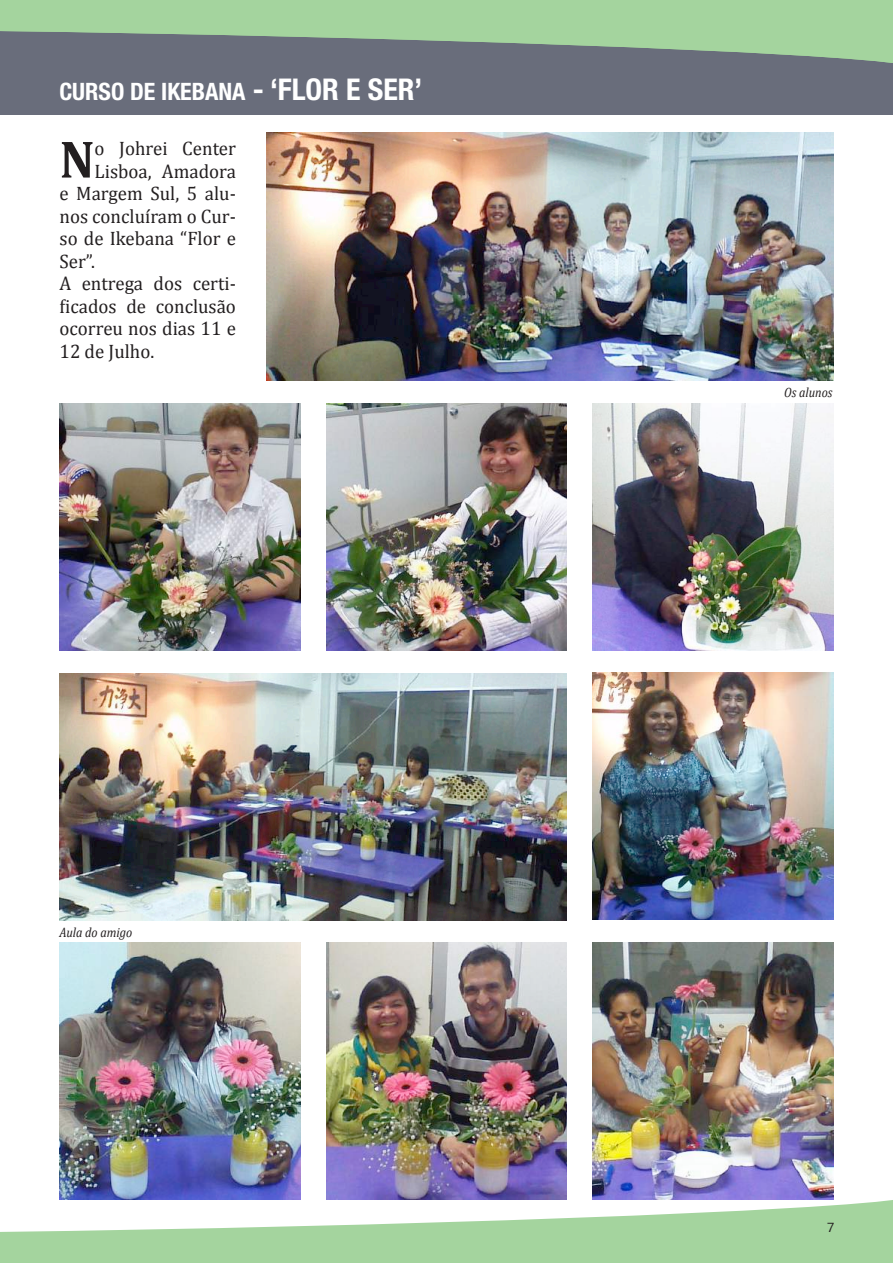
<style>
.page{position:relative;width:893px;height:1263px;background:#fff}
.page>*{position:absolute;margin:0;border:0;box-sizing:border-box;transform-origin:0 0}
.t1{font:700 53.25px "Cambria";color:#231f20}
.t2{font:700 condensed 24px "Helvetica Neue LT Std";color:#fff}
.t3{font:19.5px "Cambria";color:#231f20}
.t4{font:300 15px "Bell Gothic Std";color:#231f20}
.t5{font:italic 13.5px "Cambria";color:#231f20;scale:.9 1}
.s1{font-size:30px}
</style>
<div class="page">
<div style="left:0;top:0;width:893px;height:115px;background:#696d7b"></div>
<svg style="left:0;top:1197px;width:893px;height:66px;fill:#a4d49e"></svg>
<svg style="left:0;top:0;width:893px;height:63px;fill:#a4d49e"></svg>
<img style="left:266px;top:133px;width:567px;height:247px">
<img style="left:60px;top:673px;width:507px;height:247px">
<img style="left:60px;top:403px;width:240px;height:247px">
<img style="left:60px;top:943px;width:240px;height:256px">
<img style="left:326px;top:403px;width:241px;height:247px">
<img style="left:326px;top:943px;width:241px;height:256px">
<img style="left:593px;top:403px;width:240px;height:247px">
<img style="left:593px;top:943px;width:240px;height:256px">
<img style="left:593px;top:673px;width:240px;height:246px">
<p class="t2" style="left:59px;top:77px;width:364px">CURSO DE IKEBANA <span class="s1">- ‘FLOR E SER’</span></p>
<h1 class="t1" style="left:60px;top:127px;width:37px">N</h1>
<p class="t3" style="left:95px;top:137px;width:143px">o Johrei Center</p>
<p class="t3" style="left:95px;top:159px;width:143px">Lisboa, Amadora</p>
<p class="t3" style="left:60px;top:182px;width:178px">e Margem Sul, 5 alu-</p>
<p class="t3" style="left:60px;top:204px;width:178px">nos concluíram o Cur-</p>
<p class="t3" style="left:60px;top:227px;width:178px">so de Ikebana “Flor e</p>
<p class="t3" style="left:60px;top:249px;width:37px">Ser”.</p>
<p class="t3" style="left:60px;top:272px;width:178px">A entrega dos certi-</p>
<p class="t3" style="left:60px;top:294px;width:178px">ficados de conclusão</p>
<p class="t3" style="left:60px;top:317px;width:178px">ocorreu nos dias 11 e</p>
<p class="t3" style="left:60px;top:339px;width:96px">12 de Julho.</p>
<p class="t5" style="left:59px;top:924px;width:82px">Aula do amigo</p>
<p class="t5" style="left:784px;top:384px;width:55px">Os alunos</p>
<p class="t4" style="left:827px;top:1219px;width:10px">7</p>
</div>
